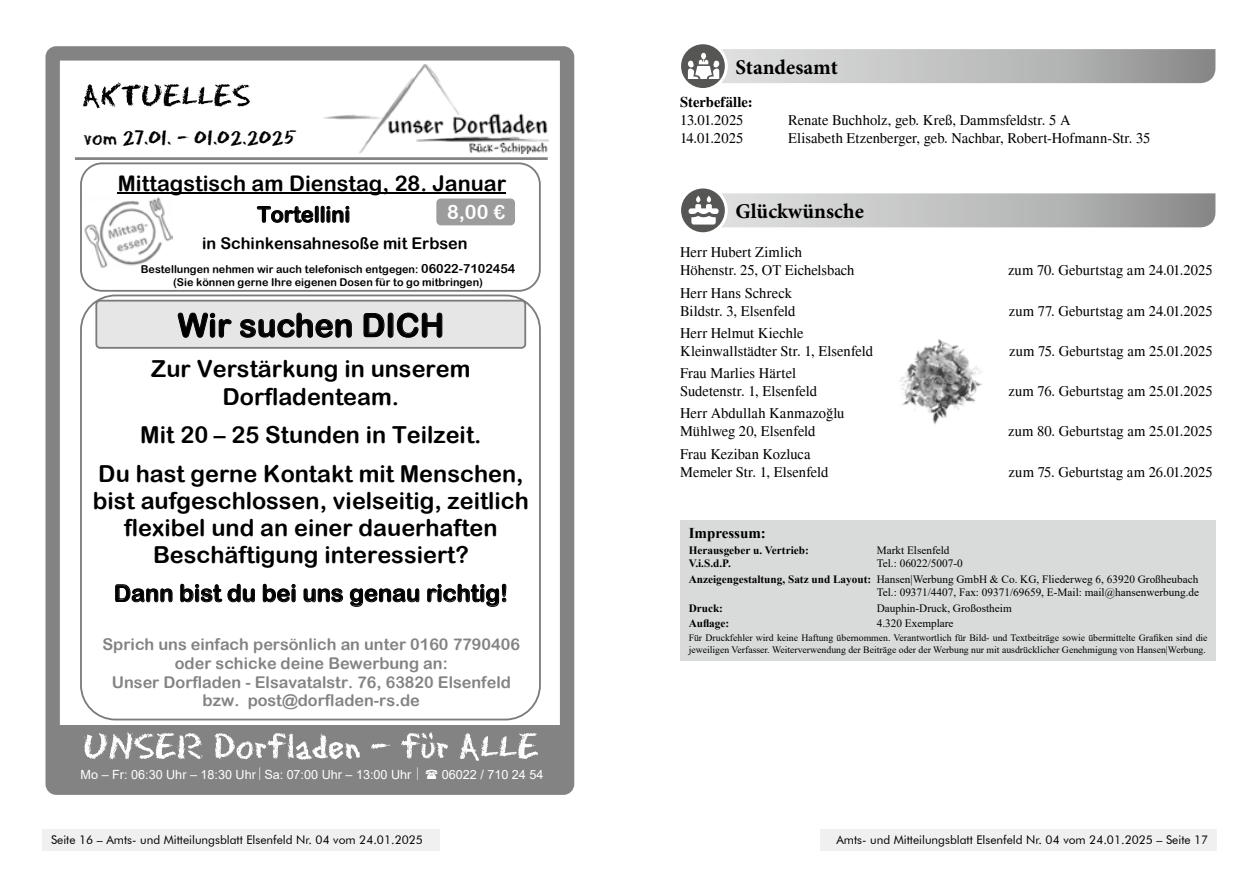
<style>
.page{position:relative;width:1259px;height:893px;background:#fff}
.page>*{position:absolute;margin:0;border:0;box-sizing:border-box;transform-origin:0 0}
.t1{font:32.4px "Arial Rounded MT Bold";color:#000}
.t2{font:23.4px/27.2px "Arial Rounded MT Bold";color:#000;text-align:center}
.t3{font:21.6px/31.3px "Arial Rounded MT Bold";color:#000}
.t4{font:21.6px "Eraser Dust";color:#000}
.t5{font:700 21px "Minion Pro";color:#000}
.t6{font:19.8px "Arial Rounded MT Bold";color:#fff}
.t7{font:16.2px/18.8px "Arial Rounded MT Bold";color:#838383;text-align:center}
.t8{font:16.2px "Arial Rounded MT Bold";color:#000}
.t9{font:15px/18px "Times";color:#000}
.t10{font:700 15px "Times";color:#000}
.t11{font:700 15px "Times New Roman";color:#000}
.t12{font:12.6px "Arial";color:#fff}
.t13{font:12px "Futura BT";color:#000}
.t14{font:11.25px/15.6px "Times New Roman";color:#000}
.t15{font:700 11.25px "Times New Roman";color:#000}
.t16{font:10.8px/12.9px "Arial Rounded MT Bold";color:#000;text-align:center}
.t17{font:9.75px/11.7px "Times New Roman";color:#000}
.s1{font-size:12.6px}
.s2{font-weight:700}
</style>
<div class="page">
<div style="left:819px;top:829px;width:397px;height:21px;background:#f0f0f0"></div>
<div style="left:43px;top:829px;width:397px;height:21px;background:#f0f0f0"></div>
<div style="left:45px;top:46px;width:529px;height:749px;border:14px solid #838383;border-radius:4px"></div>
<img style="left:323px;top:64px;width:226px;height:90px">
<hr style="left:75px;top:157px;width:473px;height:3px;background:#838383">
<svg style="left:82px;top:82px;width:168px;height:26px"></svg>
<div style="left:56px;top:725px;width:511px;height:58px;background:#838383"></div>
<svg style="left:84px;top:732px;width:276px;height:28px"></svg>
<svg style="left:371px;top:743px;width:19px;height:6px"></svg>
<svg style="left:401px;top:732px;width:137px;height:29px"></svg>
<div style="left:80px;top:295px;width:461px;height:425px;border:2px solid #7b7b7a;border-radius:35px"></div>
<div style="left:80px;top:162px;width:461px;height:130px;border:2px solid #7b7b7a;border-radius:21px"></div>
<hr style="left:118px;top:193px;width:388px;height:1px;background:#000">
<svg style="left:257px;top:206px;width:92px;height:17px"></svg>
<img style="left:84px;top:197px;width:88px;height:71px">
<div style="left:436px;top:199px;width:79px;height:26px;background:#9c9c9c;border-radius:4px"></div>
<div style="left:96px;top:301px;width:429px;height:47px;background:#e6e6e6;border-radius:4px"></div>
<div style="left:95px;top:300px;width:431px;height:49px;border:2px solid #7b7b7a;border-radius:4px"></div>
<svg style="left:178px;top:312px;width:54px;height:26px"></svg>
<svg style="left:240px;top:312px;width:112px;height:26px"></svg>
<svg style="left:363px;top:312px;width:79px;height:26px"></svg>
<svg style="left:115px;top:584px;width:57px;height:18px"></svg>
<svg style="left:180px;top:584px;width:75px;height:18px"></svg>
<svg style="left:263px;top:584px;width:33px;height:18px"></svg>
<svg style="left:304px;top:588px;width:39px;height:14px"></svg>
<svg style="left:350px;top:588px;width:69px;height:19px"></svg>
<svg style="left:427px;top:583px;width:79px;height:24px"></svg>
<svg style="left:681px;top:44px;width:534px;height:44px"></svg>
<img style="left:900px;top:339px;width:82px;height:85px">
<svg style="left:681px;top:188px;width:534px;height:45px"></svg>
<div style="left:680px;top:520px;width:536px;height:140px;background:#d9dada"></div>
<h3 class="t4" style="left:84px;top:123px;width:214px">vom 27.01. – 01.02.2025</h3>
<h3 class="t3" style="left:257px;top:167px;width:251px;text-indent:-139px">Mittagstisch am Dienstag, 28. Januar<br>Tortellini</h3>
<h3 class="t6" style="left:447px;top:200px;width:60px">8,00 €</h3>
<p class="t8" style="left:202px;top:234px;width:267px">in Schinkensahnesoße mit Erbsen</p>
<p class="t16" style="left:141px;top:263px;width:376px">Bestellungen nehmen wir auch telefonisch entgegen: <span class="s1">06022-7102454 </span>(Sie können gerne Ihre eigenen Dosen für to go mitbringen)</p>
<h1 class="t1" style="left:178px;top:306px;width:268px">Wir suchen DICH</h1>
<h2 class="t2" style="left:151px;top:355px;width:321px">Zur Verstärkung in unserem<br>Dorfladenteam.</h2>
<h2 class="t2" style="left:98px;top:415px;width:427px;line-height:38.5px">Mit 20 – 25 Stunden in Teilzeit.<br>Du hast gerne Kontakt mit Menschen,</h2>
<h2 class="t2" style="left:93px;top:486px;width:438px">bist aufgeschlossen, vielseitig, zeitlich flexibel und an einer dauerhaften<br>Beschäftigung interessiert?</h2>
<h2 class="t2" style="left:114px;top:579px;width:396px">Dann bist du bei uns genau richtig!</h2>
<p class="t7" style="left:102px;top:635px;width:419px">Sprich uns einfach persönlich an unter 0160 7790406 oder schicke deine Bewerbung an:<br>Unser Dorfladen - Elsavatalstr. 76, 63820 Elsenfeld bzw. post@dorfladen-rs.de</p>
<p class="t12" style="left:81px;top:765px;width:332px">Mo – Fr: 06:30 Uhr – 18:30 Uhr Sa: 07:00 Uhr – 13:00 Uhr</p>
<p class="t12" style="left:442px;top:765px;width:103px">06022 / 710 24 54</p>
<h3 class="t5" style="left:735px;top:52px;width:104px">Standesamt</h3>
<p class="t10" style="left:680px;top:93px;width:74px">Sterbefälle:</p>
<p class="t9" style="left:680px;top:111px;width:65px">13.01.2025</p>
<p class="t9" style="left:788px;top:111px;width:284px">Renate Buchholz, geb. Kreß, Dammsfeldstr. 5 A</p>
<p class="t9" style="left:680px;top:129px;width:65px">14.01.2025</p>
<p class="t9" style="left:788px;top:129px;width:364px">Elisabeth Etzenberger, geb. Nachbar, Robert-Hofmann-Str. 35</p>
<h3 class="t5" style="left:735px;top:196px;width:130px">Glückwünsche</h3>
<p class="t9" style="left:680px;top:244px;width:176px">Herr Hubert Zimlich<br>Höhenstr. 25, OT Eichelsbach</p>
<p class="t9" style="left:680px;top:284px;width:117px">Herr Hans Schreck<br>Bildstr. 3, Elsenfeld</p>
<p class="t9" style="left:680px;top:324px;width:194px">Herr Helmut Kiechle<br>Kleinwallstädter Str. 1, Elsenfeld</p>
<p class="t9" style="left:680px;top:364px;width:138px">Frau Marlies Härtel<br>Sudetenstr. 1, Elsenfeld</p>
<p class="t9" style="left:680px;top:405px;width:166px">Herr Abdullah Kanmazoğlu<br>Mühlweg 20, Elsenfeld</p>
<p class="t9" style="left:680px;top:445px;width:150px">Frau Keziban Kozluca<br>Memeler Str. 1, Elsenfeld</p>
<p class="t9" style="left:1008px;top:262px;width:206px">zum 70. Geburtstag am 24.01.2025</p>
<p class="t9" style="left:1008px;top:302px;width:205px">zum 77. Geburtstag am 24.01.2025</p>
<p class="t9" style="left:1009px;top:342px;width:205px">zum 75. Geburtstag am 25.01.2025</p>
<p class="t9" style="left:1008px;top:382px;width:206px">zum 76. Geburtstag am 25.01.2025</p>
<p class="t9" style="left:1008px;top:423px;width:206px">zum 80. Geburtstag am 25.01.2025</p>
<p class="t9" style="left:1008px;top:463px;width:206px">zum 75. Geburtstag am 26.01.2025</p>
<p class="t11" style="left:688px;top:522px;width:79px">Impressum:</p>
<p class="t15" style="left:688px;top:542px;width:122px">Herausgeber u. Vertrieb:</p>
<p class="t14" style="left:876px;top:542px;width:74px">Markt Elsenfeld</p>
<p class="t15" style="left:688px;top:555px;width:44px">V.i.S.d.P.</p>
<p class="t14" style="left:688px;top:555px;width:511px;text-indent:188px">Tel.: 06022/5007-0<br><span class="s2">Anzeigengestaltung, Satz und Layout:</span> Hansen|Werbung GmbH &amp; Co. KG, Fliederweg 6, 63920 Großheubach</p>
<p class="t14" style="left:876px;top:584px;width:324px">Tel.: 09371/4407, Fax: 09371/69659, E-Mail: mail@hansenwerbung.de</p>
<p class="t15" style="left:688px;top:600px;width:36px">Druck:</p>
<p class="t14" style="left:876px;top:600px;width:136px">Dauphin-Druck, Großostheim</p>
<p class="t15" style="left:688px;top:615px;width:42px">Auflage:</p>
<p class="t14" style="left:876px;top:615px;width:78px">4.320 Exemplare</p>
<p class="t17" style="left:688px;top:632px;width:520px">Für Druckfehler wird keine Haftung übernommen. Verantwortlich für Bild- und Textbeiträge sowie übermittelte Grafiken sind die jeweiligen Verfasser. Weiterverwendung der Beiträge oder der Werbung nur mit ausdrücklicher Genehmigung von Hansen|Werbung.</p>
<p class="t13" style="left:51px;top:833px;width:373px">Seite 16 – Amts- und Mitteilungsblatt Elsenfeld Nr. 04 vom 24.01.2025</p>
<p class="t13" style="left:836px;top:833px;width:373px">Amts- und Mitteilungsblatt Elsenfeld Nr. 04 vom 24.01.2025 – Seite 17</p>
</div>
